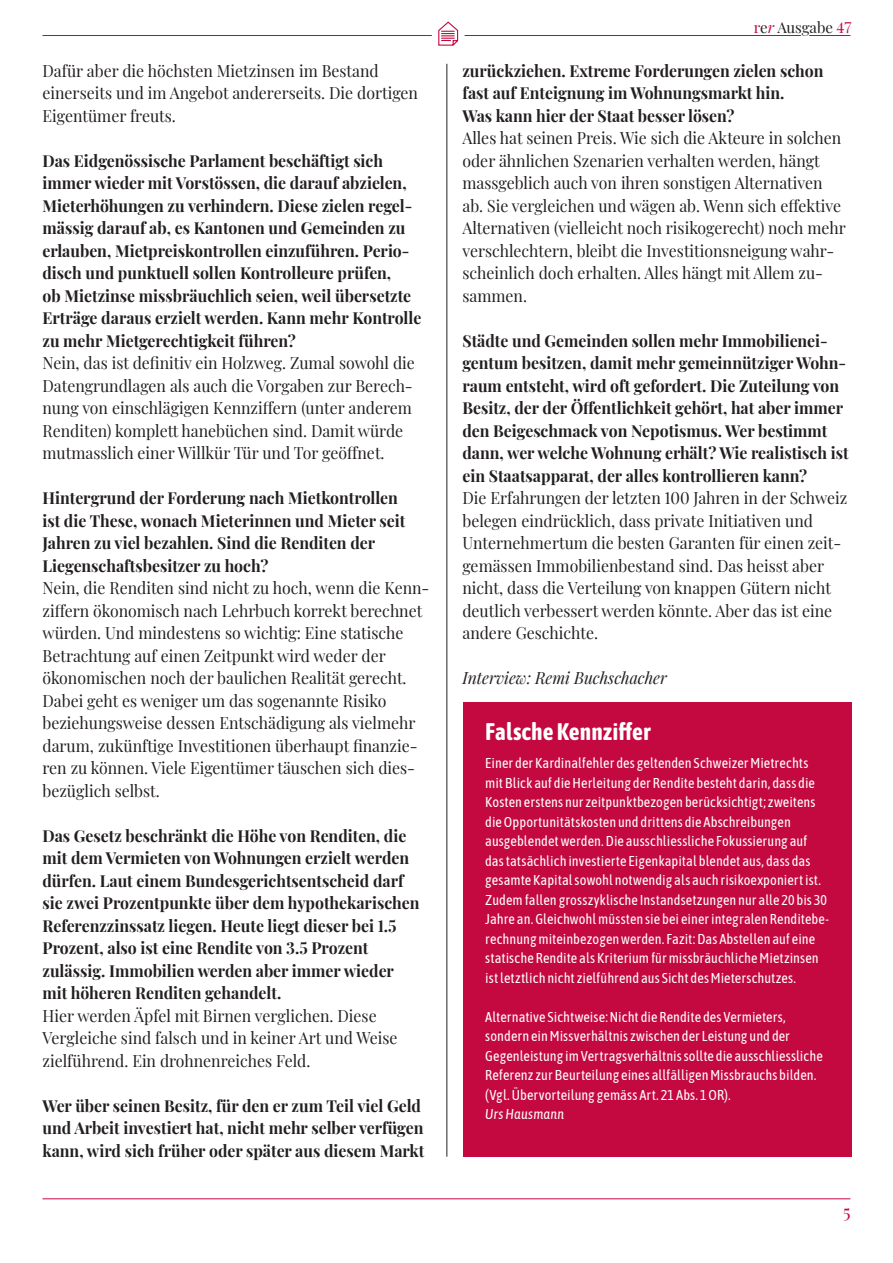
<style>
.page{position:relative;width:893px;height:1263px;background:#fff}
.page>*{position:absolute;margin:0;border:0;box-sizing:border-box;transform-origin:0 0}
.ohne_rasterbezug{font:700 24px "Asap Condensed";letter-spacing:.005em;color:#fff}
.t1{font:18px "Playfair Display";color:#c40941}
.inhalt{font:16.5px/22.5px "Playfair Display";color:#231f20;scale:.96 1}
.inhalt-2{font:700 16.5px/22.5px "Playfair Display";color:#231f20;scale:.96 1}
.inhalt-3{font:italic 16.5px "Playfair Display";color:#231f20;scale:.96 1}
.t2{font:15px "Playfair Display";letter-spacing:-.005em;color:#231f20}
.ohne_rasterbezug-2{font:14.25px/19.5px "Asap Condensed";letter-spacing:.005em;color:#fff}
.ohne_rasterbezug-3{font:italic 14.25px "Asap Condensed";letter-spacing:.01em;color:#fff}
.s1{color:#c40941}
.s2{font-style:italic;color:#c40941}
</style>
<div class="page">
<hr style="left:446px;top:64px;width:1px;height:1092px;background:#231f20">
<div style="left:463px;top:702px;width:389px;height:455px;background:#c40941"></div>
<hr style="left:43px;top:35px;width:758px;height:1px;background:#c40941">
<hr style="left:43px;top:1198px;width:807px;height:1px;background:#c40941">
<hr style="left:809px;top:35px;width:41px;height:1px;background:#c40941">
<svg style="left:432px;top:21px;width:33px;height:25px"></svg>
<p class="inhalt" style="left:43px;top:58px;width:393px">Dafür aber die höchsten Mietzinsen im Bestand einerseits und im Angebot andererseits. Die dortigen<br>Eigentümer freuts.</p>
<p class="inhalt-2" style="left:43px;top:148px;width:387px">Das Eidgenössische Parlament beschäftigt sich immer wieder mit Vorstössen, die darauf abzielen, Mieterhöhungen zu verhindern. Diese zielen regel&shy;mässig darauf ab, es Kantonen und Gemeinden zu erlauben, Mietpreiskontrollen einzuführen. Perio&shy;disch und punktuell sollen Kontrolleure prüfen,</p>
<p class="inhalt-2" style="left:43px;top:283px;width:396px">ob Mietzinse missbräuchlich seien, weil übersetzte<br>Erträge daraus erzielt werden. Kann mehr Kontrolle zu mehr Mietgerechtigkeit führen?</p>
<p class="inhalt" style="left:43px;top:350px;width:389px">Nein, das ist definitiv ein Holzweg. Zumal sowohl die Datengrundlagen als auch die Vorgaben zur Berech&shy;nung von einschlägigen Kennziffern (unter anderem Renditen) komplett hanebüchen sind. Damit würde mutmasslich einer Willkür Tür und Tor geöffnet.</p>
<p class="inhalt-2" style="left:43px;top:485px;width:372px">Hintergrund der Forderung nach Mietkontrollen</p>
<p class="inhalt-2" style="left:43px;top:508px;width:379px">ist die These, wonach Mieterinnen und Mieter seit</p>
<p class="inhalt-2" style="left:43px;top:530px;width:348px">Jahren zu viel bezahlen. Sind die Renditen der</p>
<p class="inhalt-2" style="left:43px;top:553px;width:237px">Liegenschaftsbesitzer zu hoch?</p>
<p class="inhalt" style="left:43px;top:575px;width:404px">Nein, die Renditen sind nicht zu hoch, wenn die Kenn&shy;ziffern ökonomisch nach Lehrbuch korrekt berechnet würden. Und mindestens so wichtig: Eine statische Betrachtung auf einen Zeitpunkt wird weder der</p>
<p class="inhalt" style="left:43px;top:665px;width:381px">ökonomischen noch der baulichen Realität gerecht.<br>Dabei geht es weniger um das sogenannte Risiko</p>
<p class="inhalt" style="left:43px;top:710px;width:392px">beziehungsweise dessen Entschädigung als vielmehr darum, zukünftige Investitionen überhaupt finanzie&shy;ren zu können. Viele Eigentümer täuschen sich dies&shy;bezüglich selbst.</p>
<p class="inhalt-2" style="left:43px;top:823px;width:383px">Das Gesetz beschränkt die Höhe von Renditen, die mit dem Vermieten von Wohnungen erzielt werden dürfen. Laut einem Bundesgerichtsentscheid darf</p>
<p class="inhalt-2" style="left:43px;top:890px;width:394px">sie zwei Prozentpunkte über dem hypothekarischen<br>Referenzzinssatz liegen. Heute liegt dieser bei 1.5<br>Prozent, also ist eine Rendite von 3.5 Prozent</p>
<p class="inhalt-2" style="left:43px;top:958px;width:368px">zulässig. Immobilien werden aber immer wieder</p>
<p class="inhalt-2" style="left:43px;top:980px;width:250px">mit höheren Renditen gehandelt.</p>
<p class="inhalt" style="left:43px;top:1003px;width:350px">Hier werden Äpfel mit Birnen verglichen. Diese</p>
<p class="inhalt" style="left:43px;top:1026px;width:371px">Vergleiche sind falsch und in keiner Art und Weise zielführend. Ein drohnenreiches Feld.</p>
<p class="inhalt-2" style="left:43px;top:1093px;width:399px">Wer über seinen Besitz, für den er zum Teil viel Geld und Arbeit investiert hat, nicht mehr selber verfügen kann, wird sich früher oder später aus diesem Markt</p>
<p class="t2" style="left:754px;top:16px;width:99px"><span class="s1">r</span>e<span class="s2">r</span> Ausgabe <span class="s1">47</span></p>
<p class="inhalt-2" style="left:462px;top:58px;width:378px">zurückziehen. Extreme Forderungen zielen schon fast auf Enteignung im Wohnungsmarkt hin.</p>
<p class="inhalt-2" style="left:462px;top:103px;width:285px">Was kann hier der Staat besser lösen?</p>
<p class="inhalt" style="left:462px;top:125px;width:401px">Alles hat seinen Preis. Wie sich die Akteure in solchen oder ähnlichen Szenarien verhalten werden, hängt massgeblich auch von ihren sonstigen Alternativen ab. Sie vergleichen und wägen ab. Wenn sich effektive Alternativen (vielleicht noch risikogerecht) noch mehr verschlechtern, bleibt die Investitionsneigung wahr&shy;scheinlich doch erhalten. Alles hängt mit Allem zu&shy;sammen.</p>
<p class="inhalt-2" style="left:462px;top:328px;width:404px">Städte und Gemeinden sollen mehr Immobilienei&shy;gentum besitzen, damit mehr gemeinnütziger Wohn&shy;raum entsteht, wird oft gefordert. Die Zuteilung von Besitz, der der Öffentlichkeit gehört, hat aber immer den Beigeschmack von Nepotismus. Wer bestimmt dann, wer welche Wohnung erhält? Wie realistisch ist ein Staatsapparat, der alles kontrollieren kann?</p>
<p class="inhalt" style="left:462px;top:485px;width:402px">Die Erfahrungen der letzten 100 Jahren in der Schweiz belegen eindrücklich, dass private Initiativen und Unternehmertum die besten Garanten für einen zeit&shy;gemässen Immobilienbestand sind. Das heisst aber nicht, dass die Verteilung von knappen Gütern nicht deutlich verbessert werden könnte. Aber das ist eine andere Geschichte.</p>
<p class="inhalt-3" style="left:462px;top:665px;width:214px">Interview: Remi Buchschacher</p>
<p class="ohne_rasterbezug" style="left:485px;top:715px;width:167px">Falsche Kennziffer</p>
<p class="ohne_rasterbezug-2" style="left:485px;top:753px;width:345px">Einer der Kardinalfehler des geltenden Schweizer Mietrechts mit Blick auf die Herleitung der Rendite besteht darin, dass die Kosten erstens nur zeitpunktbezogen berücksichtigt; zweitens die Opportunitätskosten und drittens die Abschreibungen ausgeblendet werden. Die ausschliessliche Fokussierung auf das tatsächlich investierte Eigenkapital blendet aus, dass das gesamte Kapital sowohl notwendig als auch risikoexponiert ist.<br>Zudem fallen grosszyklische Instandsetzungen nur alle 20 bis 30<br>Jahre an. Gleichwohl müssten sie bei einer integralen Renditebe&shy;rechnung miteinbezogen werden. Fazit: Das Abstellen auf eine statische Rendite als Kriterium für missbräuchliche Mietzinsen ist letztlich nicht zielführend aus Sicht des Mieterschutzes.</p>
<p class="ohne_rasterbezug-2" style="left:485px;top:1006px;width:339px">Alternative Sichtweise: Nicht die Rendite des Vermieters, sondern ein Missverhältnis zwischen der Leistung und der Gegenleistung im Vertragsverhältnis sollte die ausschliessliche Referenz zur Beurteilung eines allfälligen Missbrauchs bilden. (Vgl. Übervorteilung gemäss Art. 21 Abs. 1 OR).</p>
<p class="ohne_rasterbezug-3" style="left:485px;top:1105px;width:81px">Urs Hausmann</p>
<p class="t1" style="left:843px;top:1197px;width:9px">5</p>
</div>
